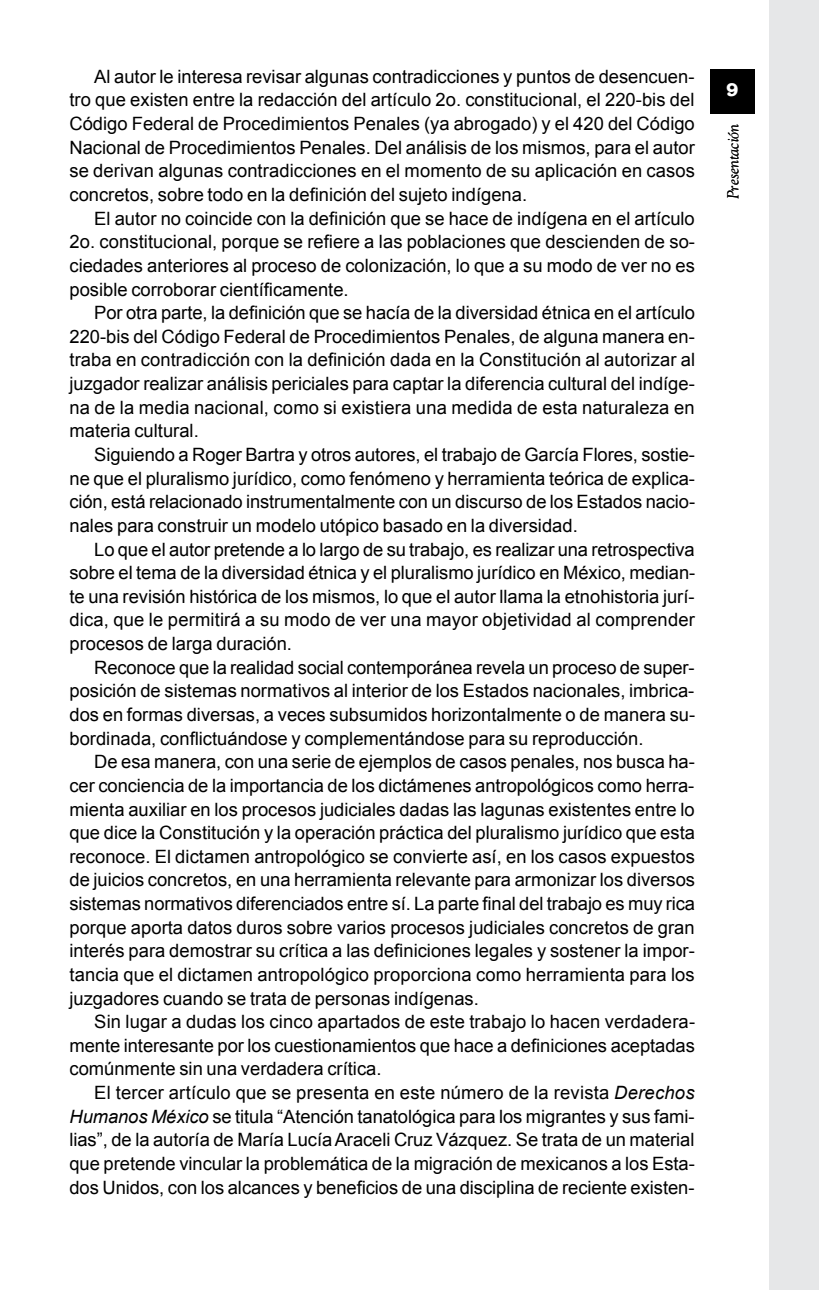
<style>
.page{position:relative;width:819px;height:1290px;background:#fff}
.page>*{position:absolute;margin:0;border:0;box-sizing:border-box;transform-origin:0 0}
.t1{font:700 18.9px "American Typewriter";color:#fff}
.t2{font:18.38px/23.6px "Arial";color:#000;text-align:justify}
.t3{font:italic 15.75px "Goudy Std";color:#000}
.s1{font-style:italic}
</style>
<div class="page">
<div style="left:769px;top:0;width:50px;height:1290px;background:#e6e7e8"></div>
<div style="left:710px;top:69px;width:44px;height:45px;background:#000"></div>
<p class="t2" style="left:69px;top:65px;width:627px;text-indent:25px">Al autor le interesa revisar algunas contradicciones y puntos de desencuen&shy;tro que existen entre la redacción del artículo 2o. constitucional, el 220-bis del Código Federal de Procedimientos Penales (ya abrogado) y el 420 del Código Nacional de Procedimientos Penales. Del análisis de los mismos, para el autor se derivan algunas contradicciones en el momento de su aplicación en casos concretos, sobre todo en la definición del sujeto indígena.</p>
<p class="t2" style="left:69px;top:207px;width:627px;text-indent:25px">El autor no coincide con la definición que se hace de indígena en el artículo 2o. constitucional, porque se refiere a las poblaciones que descienden de so&shy;ciedades anteriores al proceso de colonización, lo que a su modo de ver no es posible corroborar científicamente.</p>
<p class="t2" style="left:69px;top:301px;width:627px;text-indent:25px">Por otra parte, la definición que se hacía de la diversidad étnica en el artículo 220-bis del Código Federal de Procedimientos Penales, de alguna manera en&shy;traba en contradicción con la definición dada en la Constitución al autorizar al juzgador realizar análisis periciales para captar la diferencia cultural del indíge&shy;na de la media nacional, como si existiera una medida de esta naturaleza en materia cultural.</p>
<p class="t2" style="left:69px;top:443px;width:627px;text-indent:25px">Siguiendo a Roger Bartra y otros autores, el trabajo de García Flores, sostie&shy;ne que el pluralismo jurídico, como fenómeno y herramienta teórica de explica&shy;ción, está relacionado instrumentalmente con un discurso de los Estados nacio&shy;nales para construir un modelo utópico basado en la diversidad.</p>
<p class="t2" style="left:69px;top:537px;width:627px;text-indent:25px">Lo que el autor pretende a lo largo de su trabajo, es realizar una retrospectiva sobre el tema de la diversidad étnica y el pluralismo jurídico en México, median&shy;te una revisión histórica de los mismos, lo que el autor llama la etnohistoria jurí&shy;dica, que le permitirá a su modo de ver una mayor objetividad al comprender procesos de larga duración.</p>
<p class="t2" style="left:69px;top:656px;width:627px;text-indent:25px">Reconoce que la realidad social contemporánea revela un proceso de super&shy;posición de sistemas normativos al interior de los Estados nacionales, imbrica&shy;dos en formas diversas, a veces subsumidos horizontalmente o de manera su&shy;bordinada, conflictuándose y complementándose para su reproducción.</p>
<p class="t2" style="left:69px;top:750px;width:627px;text-indent:25px">De esa manera, con una serie de ejemplos de casos penales, nos busca ha&shy;cer conciencia de la importancia de los dictámenes antropológicos como herra&shy;mienta auxiliar en los procesos judiciales dadas las lagunas existentes entre lo que dice la Constitución y la operación práctica del pluralismo jurídico que esta reconoce. El dictamen antropológico se convierte así, en los casos expuestos de juicios concretos, en una herramienta relevante para armonizar los diversos sistemas normativos diferenciados entre sí. La parte final del trabajo es muy rica porque aporta datos duros sobre varios procesos judiciales concretos de gran interés para demostrar su crítica a las definiciones legales y sostener la impor&shy;tancia que el dictamen antropológico proporciona como herramienta para los juzgadores cuando se trata de personas indígenas.</p>
<p class="t2" style="left:69px;top:1010px;width:627px;text-indent:25px">Sin lugar a dudas los cinco apartados de este trabajo lo hacen verdadera&shy;mente interesante por los cuestionamientos que hace a definiciones aceptadas comúnmente sin una verdadera crítica.</p>
<p class="t2" style="left:69px;top:1081px;width:627px;text-indent:25px">El tercer artículo que se presenta en este número de la revista <span class="s1">Derechos Humanos México</span> se titula “Atención tanatológica para los migrantes y sus fami&shy;lias”, de la autoría de María Lucía Araceli Cruz Vázquez. Se trata de un material que pretende vincular la problemática de la migración de mexicanos a los Esta&shy;dos Unidos, con los alcances y beneficios de una disciplina de reciente existen-</p>
<p class="t1" style="left:726px;top:74px;width:14px">9</p>
<p class="t3" style="left:723px;top:199px;width:77px;rotate:-90deg">Presentación</p>
</div>
